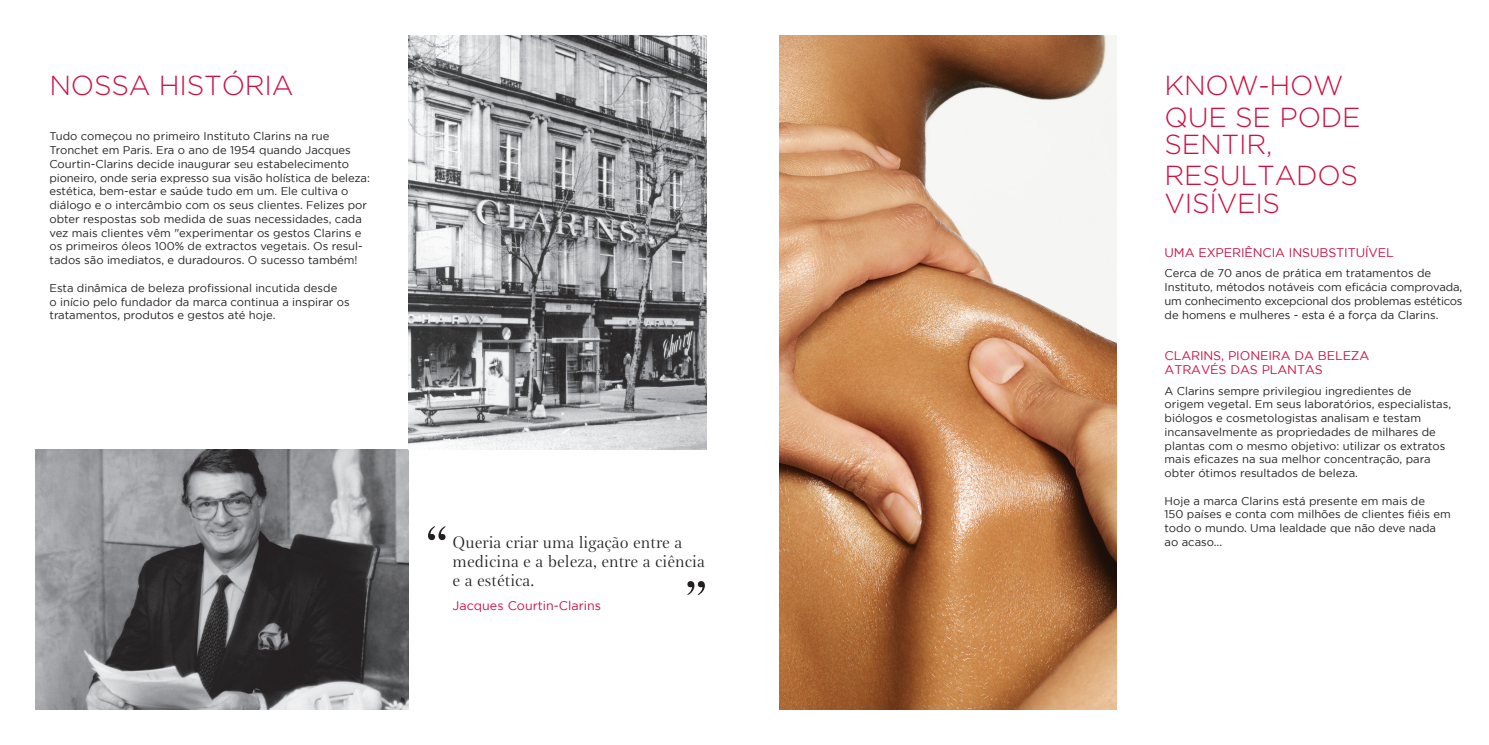
<style>
.page{position:relative;width:1489px;height:745px;background:#fff}
.page>*{position:absolute;margin:0;border:0;box-sizing:border-box;transform-origin:0 0}
.t1{font:62.5px "Clarins";color:#231f20}
.t2{font:300 27.5px/31px "Gotham";letter-spacing:-.01em;color:#cd1141}
.t3{font:17.5px/18.8px "Clarins";color:#231f20}
.t4{font:12.5px/13.8px "Gotham";letter-spacing:-.01em;color:#cd1141}
.t5{font:11.25px/13.8px "Gotham";color:#231f20}
</style>
<div class="page">
<img style="left:780px;top:35px;width:336px;height:674px">
<img style="left:35px;top:449px;width:373px;height:260px">
<img style="left:408px;top:35px;width:298px;height:414px">
<h2 class="t2" style="left:49px;top:70px;width:245px">NOSSA HISTÓRIA</h2>
<p class="t5" style="left:49px;top:129px;width:322px">Tudo começou no primeiro Instituto Clarins na rue Tronchet em Paris. Era o ano de 1954 quando Jacques Courtin-Clarins decide inaugurar seu estabelecimento pioneiro, onde seria expresso sua visão holística de beleza: estética, bem-estar e saúde tudo em um. Ele cultiva o diálogo e o intercâmbio com os seus clientes. Felizes por obter respostas sob medida de suas necessidades, cada vez mais clientes vêm "experimentar os gestos Clarins e os primeiros óleos 100% de extractos vegetais. Os resul&shy;tados são imediatos, e duradouros. O sucesso também!</p>
<p class="t5" style="left:49px;top:280px;width:302px">Esta dinâmica de beleza profissional incutida desde<br>o início pelo fundador da marca continua a inspirar os tratamentos, produtos e gestos até hoje.</p>
<h1 class="t1" style="left:425px;top:503px;width:25px">“</h1>
<h3 class="t3" style="left:452px;top:531px;width:254px">Queria criar uma ligação entre a medicina e a beleza, entre a ciência e a estética.</h3>
<p class="t4" style="left:452px;top:598px;width:150px">Jacques Courtin-Clarins</p>
<h1 class="t1" style="left:684px;top:559px;width:26px">”</h1>
<h2 class="t2" style="left:1164px;top:70px;width:197px">KNOW-HOW<br>QUE SE PODE</h2>
<h2 class="t2" style="left:1164px;top:128px;width:195px">SENTIR,<br>RESULTADOS</h2>
<h2 class="t2" style="left:1164px;top:187px;width:117px">VISÍVEIS</h2>
<p class="t4" style="left:1164px;top:245px;width:231px">UMA EXPERIÊNCIA INSUBSTITUÍVEL</p>
<p class="t5" style="left:1164px;top:266px;width:299px">Cerca de 70 anos de prática em tratamentos de Instituto, métodos notáveis com eficácia comprovada, um conhecimento excepcional dos problemas estéticos de homens e mulheres - esta é a força da Clarins.</p>
<p class="t4" style="left:1164px;top:348px;width:206px">CLARINS, PIONEIRA DA BELEZA<br>ATRAVÉS DAS PLANTAS</p>
<p class="t5" style="left:1164px;top:383px;width:288px">A Clarins sempre privilegiou ingredientes de origem vegetal. Em seus laboratórios, especialistas, biólogos e cosmetologistas analisam e testam incansavelmente as propriedades de milhares de plantas com o mesmo objetivo: utilizar os extratos mais eficazes na sua melhor concentração, para obter ótimos resultados de beleza.</p>
<p class="t5" style="left:1164px;top:493px;width:287px">Hoje a marca Clarins está presente em mais de<br>150 países e conta com milhões de clientes fiéis em todo o mundo. Uma lealdade que não deve nada ao acaso...</p>
</div>
